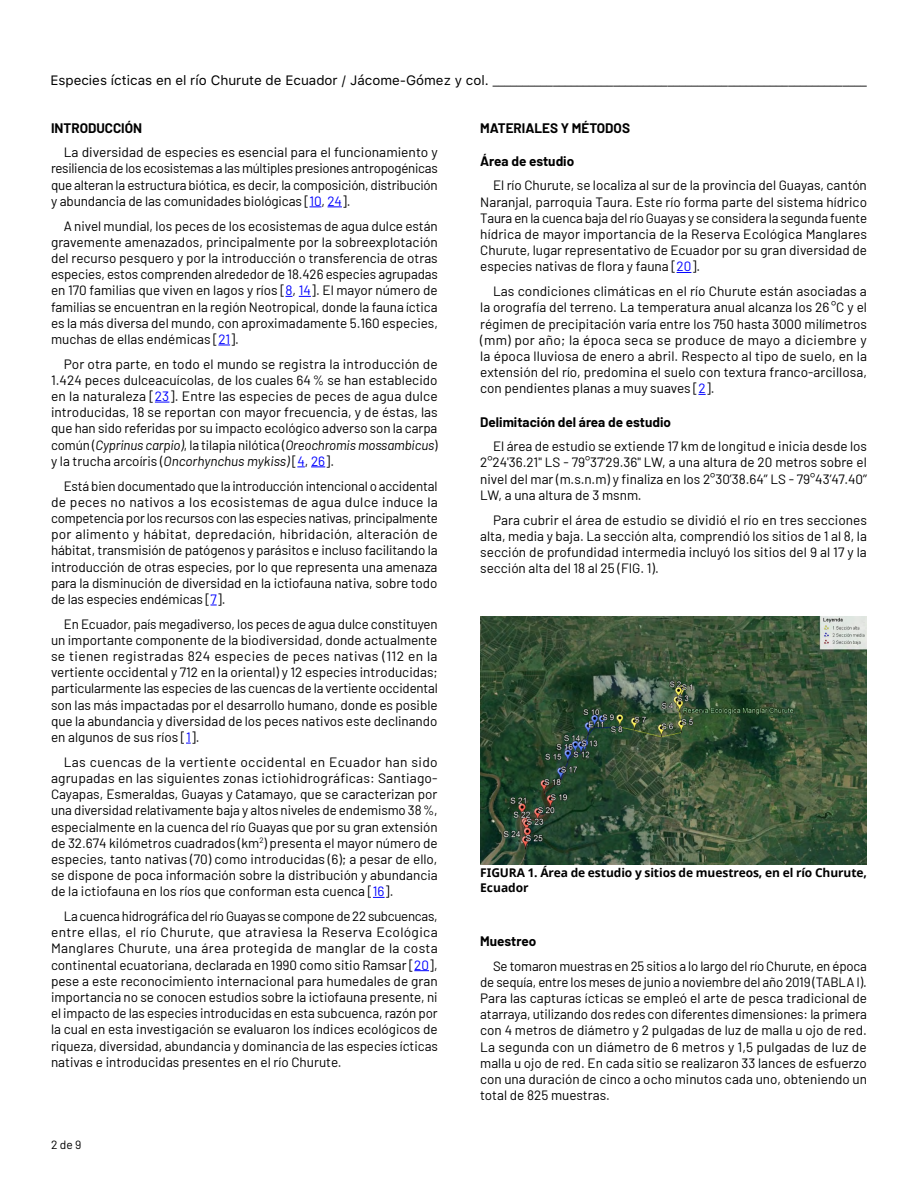
<style>
.page{position:relative;width:918px;height:1188px;background:#fff}
.page>*{position:absolute;margin:0;border:0;box-sizing:border-box;transform-origin:0 0}
.t1{font:13.5px/16.2px "Barlow";color:#000;text-align:justify}
.t2{font:13.5px "SFUI Text";color:#000}
.t3{font:700 13.5px "Barlow";color:#000}
.t4{font:700 12px/14.4px "Noto Sans";letter-spacing:-.005em;color:#000}
.t5{font:12px "Barlow";color:#000}
.s1{color:#00f}
.s2{font-style:italic}
</style>
<div class="page">
<img style="left:480px;top:616px;width:387px;height:249px">
<svg style="left:309px;top:207px;width:13px;height:1px"></svg>
<svg style="left:328px;top:207px;width:14px;height:1px"></svg>
<svg style="left:299px;top:296px;width:12px;height:1px"></svg>
<svg style="left:218px;top:345px;width:12px;height:1px"></svg>
<svg style="left:155px;top:402px;width:15px;height:1px"></svg>
<svg style="left:311px;top:467px;width:14px;height:1px"></svg>
<svg style="left:373px;top:897px;width:12px;height:1px"></svg>
<svg style="left:414px;top:970px;width:15px;height:1px"></svg>
<svg style="left:677px;top:272px;width:14px;height:1px"></svg>
<p class="t2" style="left:50px;top:71px;width:818px">Especies ícticas en el río Churute de Ecuador / Jácome-Gómez y col. ______________________________________________________________</p>
<p class="t3" style="left:51px;top:118px;width:93px">INTRODUCCIÓN</p>
<p class="t1" style="left:51px;top:143px;width:388px;text-indent:13px">La diversidad de especies es esencial para el funcionamiento y resiliencia de los ecosistemas a las múltiples presiones antropogénicas que alteran la estructura biótica, es decir, la composición, distribución y abundancia de las comunidades biológicas [<span class="s1">10</span>, <span class="s1">24</span>].</p>
<p class="t1" style="left:51px;top:217px;width:388px;text-indent:13px">A nivel mundial, los peces de los ecosistemas de agua dulce están gravemente amenazados, principalmente por la sobreexplotación del recurso pesquero y por la introducción o transferencia de otras especies, estos comprenden alrededor de 18.426 especies agrupadas en 170 familias que viven en lagos y ríos [<span class="s1">8</span>, <span class="s1">14</span>]. El mayor número de familias se encuentran en la región Neotropical, donde la fauna íctica es la más diversa del mundo, con aproximadamente 5.160 especies, muchas de ellas endémicas [<span class="s1">21</span>].</p>
<p class="t1" style="left:51px;top:355px;width:388px;text-indent:13px">Por otra parte, en todo el mundo se registra la introducción de 1.424 peces dulceacuícolas, de los cuales 64% se han establecido en la naturaleza [<span class="s1">23</span>]. Entre las especies de peces de agua dulce introducidas, 18 se reportan con mayor frecuencia, y de éstas, las que han sido referidas por su impacto ecológico adverso son la carpa común (<span class="s2">Cyprinus carpio)</span>, la tilapia nilótica (<span class="s2">Oreochromis mossambicus</span>) y la trucha arcoíris (<span class="s2">Oncorhynchus mykiss)</span> [<span class="s1">4</span>, <span class="s1">26</span>].</p>
<p class="t1" style="left:51px;top:477px;width:388px;text-indent:13px">Está bien documentado que la introducción intencional o accidental de peces no nativos a los ecosistemas de agua dulce induce la competencia por los recursos con las especies nativas, principalmente por alimento y hábitat, depredación, hibridación, alteración de hábitat, transmisión de patógenos y parásitos e incluso facilitando la introducción de otras especies, por lo que representa una amenaza para la disminución de diversidad en la ictiofauna nativa, sobre todo de las especies endémicas [<span class="s1">7</span>].</p>
<p class="t1" style="left:51px;top:615px;width:388px;text-indent:13px">En Ecuador, país megadiverso, los peces de agua dulce constituyen un importante componente de la biodiversidad, donde actualmente se tienen registradas 824 especies de peces nativas (112 en la vertiente occidental y 712 en la oriental) y 12 especies introducidas; particularmente las especies de las cuencas de la vertiente occidental son las más impactadas por el desarrollo humano, donde es posible que la abundancia y diversidad de los peces nativos este declinando en algunos de sus ríos [<span class="s1">1</span>].</p>
<p class="t1" style="left:51px;top:753px;width:388px;text-indent:13px">Las cuencas de la vertiente occidental en Ecuador han sido agrupadas en las siguientes zonas ictiohidrográficas: Santiago-Cayapas, Esmeraldas, Guayas y Catamayo, que se caracterizan por una diversidad relativamente baja y altos niveles de endemismo 38%, especialmente en la cuenca del río Guayas que por su gran extensión de 32.674 kilómetros cuadrados (km<sup>2</sup>) presenta el mayor número de especies, tanto nativas (70) como introducidas (6); a pesar de ello, se dispone de poca información sobre la distribución y abundancia de la ictiofauna en los ríos que conforman esta cuenca [<span class="s1">16</span>].</p>
<p class="t1" style="left:51px;top:907px;width:388px;text-indent:13px">La cuenca hidrográfica del río Guayas se compone de 22 subcuencas, entre ellas, el río Churute, que atraviesa la Reserva Ecológica Manglares Churute, una área protegida de manglar de la costa continental ecuatoriana, declarada en 1990 como sitio Ramsar [<span class="s1">20</span>], pese a este reconocimiento internacional para humedales de gran importancia no se conocen estudios sobre la ictiofauna presente, ni el impacto de las especies introducidas en esta subcuenca, razón por la cual en esta investigación se evaluaron los índices ecológicos de riqueza, diversidad, abundancia y dominancia de las especies ícticas nativas e introducidas presentes en el río Churute.</p>
<p class="t5" style="left:51px;top:1136px;width:32px">2 de 9</p>
<p class="t3" style="left:480px;top:118px;width:151px">MATERIALES Y MÉTODOS</p>
<p class="t3" style="left:480px;top:151px;width:96px">Área de estudio</p>
<p class="t1" style="left:480px;top:176px;width:388px;text-indent:13px">El río Churute, se localiza al sur de la provincia del Guayas, cantón Naranjal, parroquia Taura. Este río forma parte del sistema hídrico Taura en la cuenca baja del río Guayas y se considera la segunda fuente hídrica de mayor importancia de la Reserva Ecológica Manglares Churute, lugar representativo de Ecuador por su gran diversidad de especies nativas de flora y fauna [<span class="s1">20</span>].</p>
<p class="t1" style="left:480px;top:282px;width:388px;text-indent:13px">Las condiciones climáticas en el río Churute están asociadas a la orografía del terreno. La temperatura anual alcanza los 26 °C y el régimen de precipitación varía entre los 750 hasta 3000 milímetros (mm) por año; la época seca se produce de mayo a diciembre y la época lluviosa de enero a abril. Respecto al tipo de suelo, en la extensión del río, predomina el suelo con textura franco-arcillosa, con pendientes planas a muy suaves [<span class="s1">2</span>].</p>
<p class="t3" style="left:480px;top:412px;width:192px">Delimitación del área de estudio</p>
<p class="t1" style="left:480px;top:437px;width:388px;text-indent:13px">El área de estudio se extiende 17 km de longitud e inicia desde los 2°24'36.21" LS - 79°37'29.36" LW, a una altura de 20 metros sobre el nivel del mar (m.s.n.m) y finaliza en los 2°30’38.64’’ LS - 79°43’47.40’’ LW, a una altura de 3 msnm.</p>
<p class="t1" style="left:480px;top:511px;width:388px;text-indent:13px">Para cubrir el área de estudio se dividió el río en tres secciones alta, media y baja. La sección alta, comprendió los sitios de 1 al 8, la sección de profundidad intermedia incluyó los sitios del 9 al 17 y la sección alta del 18 al 25 (FIG. 1).</p>
<p class="t4" style="left:480px;top:866px;width:388px">FIGURA 1. Área de estudio y sitios de muestreos, en el río Churute,<br>Ecuador</p>
<p class="t3" style="left:480px;top:931px;width:58px">Muestreo</p>
<p class="t1" style="left:480px;top:957px;width:388px;text-indent:13px">Se tomaron muestras en 25 sitios a lo largo del río Churute, en época de sequía, entre los meses de junio a noviembre del año 2019 (TABLA I).<br>Para las capturas ícticas se empleó el arte de pesca tradicional de atarraya, utilizando dos redes con diferentes dimensiones: la primera con 4 metros de diámetro y 2 pulgadas de luz de malla u ojo de red.<br>La segunda con un diámetro de 6 metros y 1,5 pulgadas de luz de malla u ojo de red. En cada sitio se realizaron 33 lances de esfuerzo con una duración de cinco a ocho minutos cada uno, obteniendo un total de 825 muestras.</p>
</div>
